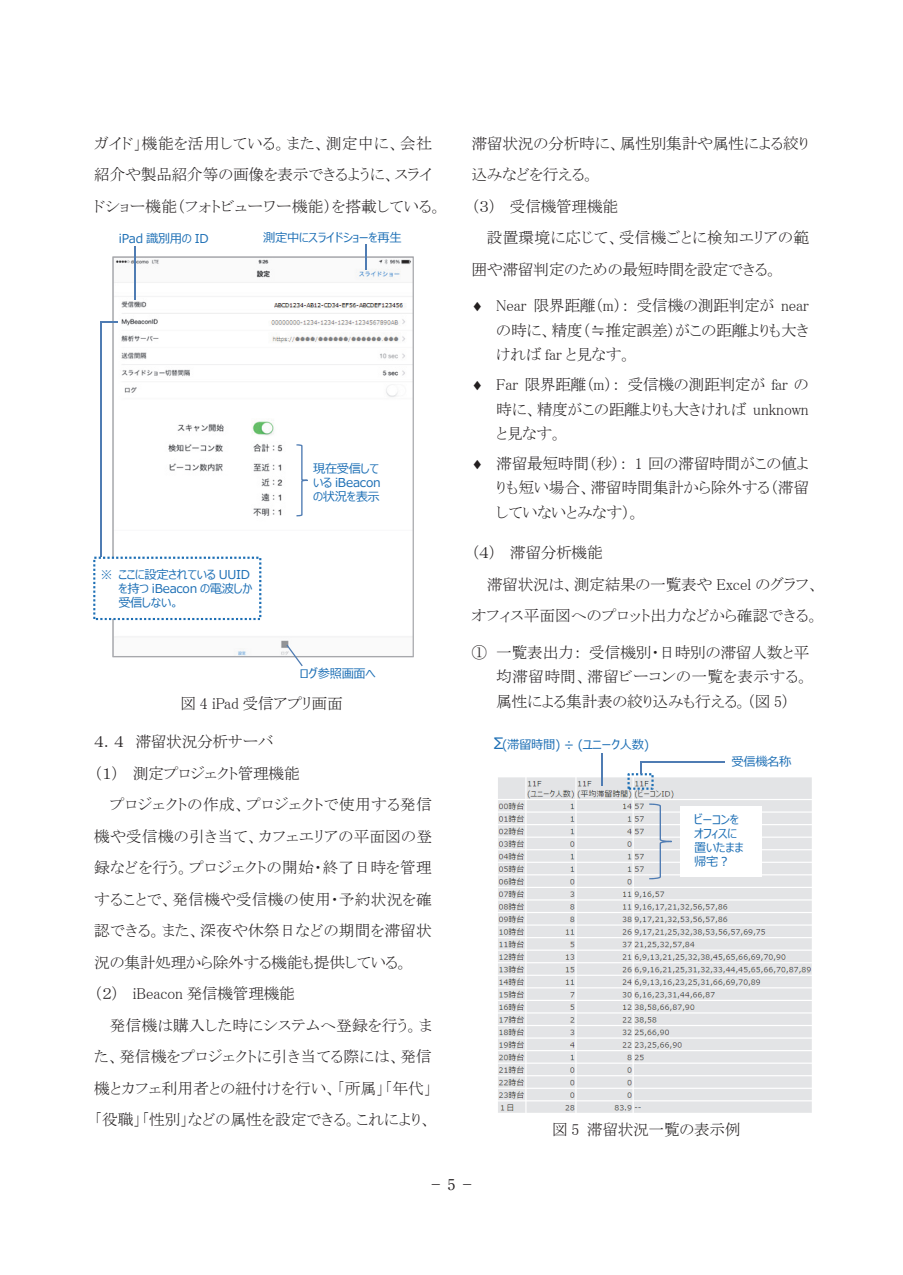
<style>
.page{position:relative;width:903px;height:1275px;background:#fff}
.page>*{position:absolute;margin:0;border:0;box-sizing:border-box;transform-origin:0 0}
.t1{font:15.75px/24.5px "MS P Mincho";letter-spacing:-.005em;color:#231f20;text-align:justify}
.t2{font:15.75px "MS P Mincho";letter-spacing:.015em;color:#231f20}
.t3{font:15.75px "MS P Mincho";letter-spacing:.02em;color:#231f20}
.t4{font:15.75px "MS P Mincho";letter-spacing:.025em;color:#231f20}
.t5{font:14.88px "Ryumin Pro";color:#231f20}
.t6{font:12.25px/14px "Meiryo UI";letter-spacing:-.015em;color:#1d6fb5}
.s1{font-size:15.75px}
</style>
<div class="page">
<svg style="left:112px;top:256px;width:302px;height:401px"></svg>
<hr style="left:101px;top:322px;width:1px;height:235px;background:#4f7cb3">
<svg style="left:100px;top:322px;width:18px;height:1px"></svg>
<svg style="left:296px;top:444px;width:12px;height:72px"></svg>
<svg style="left:366px;top:244px;width:1px;height:26px"></svg>
<hr style="left:134px;top:246px;width:1px;height:54px;background:#4f7cb3">
<svg style="left:93px;top:557px;width:168px;height:63px"></svg>
<svg style="left:286px;top:645px;width:17px;height:21px"></svg>
<img style="left:498px;top:776px;width:314px;height:337px">
<hr style="left:640px;top:761px;width:84px;height:1px;background:#4f7cb3">
<div style="left:680px;top:806px;width:82px;height:70px;background:#fff"></div>
<svg style="left:649px;top:803px;width:23px;height:76px;background:#d9dde3"></svg>
<svg style="left:627px;top:762px;width:27px;height:28px"></svg>
<hr style="left:602px;top:753px;width:1px;height:32px;background:#4f7cb3">
<p class="t1" style="left:94px;top:127px;width:349px;line-height:31.5px;text-align:left">ガイド」機能を活用している。また、測定中に、会社紹介や製品紹介等の画像を表示できるように、スライドショー機能（フォトビューワー機能）を搭載している。</p>
<p class="t6" style="left:119px;top:232px;width:91px">iPad 識別⽤の ID</p>
<p class="t6" style="left:263px;top:231px;width:140px">測定中にスライドショーを再⽣</p>
<p class="t6" style="left:118px;top:568px;width:136px;text-indent:-18px">※ ここに設定されている UUIDを持つ iBeacon の電波しか受信しない。</p>
<p class="t6" style="left:313px;top:462px;width:69px">現在受信している iBeaconの状況を表⽰</p>
<p class="t6" style="left:300px;top:667px;width:77px">ログ参照画⾯へ</p>
<p class="t1" style="left:180px;top:691px;width:164px">図 4 iPad 受信アプリ画面</p>
<p class="t1" style="left:94px;top:729px;width:181px">４．４ 滞留状況分析サーバ</p>
<p class="t1" style="left:94px;top:761px;width:207px">（１） 測定プロジェクト管理機能</p>
<p class="t4" style="left:110px;top:797px;width:324px">プロジェクトの作成、プロジェクトで使用する発信</p>
<p class="t1" style="left:94px;top:824px;width:339px">機や受信機の引き当て、カフェエリアの平面図の登</p>
<p class="t3" style="left:94px;top:860px;width:339px">録などを行う。プロジェクトの開始・終了日時を管理</p>
<p class="t1" style="left:94px;top:887px;width:339px">することで、発信機や受信機の使用・予約状況を確</p>
<p class="t2" style="left:94px;top:923px;width:339px">認できる。また、深夜や休祭日などの期間を滞留状</p>
<p class="t1" style="left:94px;top:950px;width:316px">況の集計処理から除外する機能も提供している。</p>
<p class="t1" style="left:94px;top:981px;width:202px">（２） iBeacon 発信機管理機能</p>
<p class="t2" style="left:110px;top:1017px;width:323px">発信機は購入した時にシステムへ登録を行う。ま</p>
<p class="t1" style="left:94px;top:1044px;width:339px">た、発信機をプロジェクトに引き当てる際には、発信</p>
<p class="t1" style="left:94px;top:1076px;width:339px">機とカフェ利用者との紐付けを行い、「所属」「年代」</p>
<p class="t1" style="left:94px;top:1107px;width:339px">「役職」「性別」などの属性を設定できる。これにより、</p>
<p class="t1" style="left:471px;top:127px;width:339px;line-height:31.5px;text-align:left">滞留状況の分析時に、属性別集計や属性による絞り込みなどを行える。<br>（３） 受信機管理機能</p>
<p class="t1" style="left:471px;top:222px;width:339px;line-height:31.5px;text-indent:15px">設置環境に応じて、受信機ごとに検知エリアの範囲や滞留判定のための最短時間を設定できる。</p>
<p class="t1" style="left:496px;top:293px;width:314px;text-indent:-25px">◻ Near 限界距離（m）： 受信機の測距判定が nearの時に、精度（≒推定誤差）がこの距離よりも大きければ far と見なす。</p>
<p class="t1" style="left:496px;top:372px;width:314px;text-indent:-25px">◻ Far 限界距離（m）： 受信機の測距判定が far の時に、精度がこの距離よりも大きければ unknownと見なす。</p>
<p class="t1" style="left:496px;top:451px;width:314px;text-indent:-25px">◻ 滞留最短時間（秒）： 1 回の滞留時間がこの値よりも短い場合、滞留時間集計から除外する（滞留していないとみなす）。</p>
<p class="t1" style="left:471px;top:540px;width:133px">（４） 滞留分析機能</p>
<p class="t1" style="left:487px;top:572px;width:334px">滞留状況は、測定結果の一覧表や Excel のグラフ、</p>
<p class="t1" style="left:471px;top:603px;width:349px">オフィス平面図へのプロット出力などから確認できる。</p>
<p class="t1" style="left:496px;top:640px;width:314px;text-indent:-25px">① 一覧表出力： 受信機別・日時別の滞留人数と平均滞留時間、滞留ビーコンの一覧を表示する。属性による集計表の絞り込みも行える。（図 5）</p>
<p class="t6" style="left:493px;top:738px;width:157px"><span class="s1">Σ</span>(滞留時間) ÷ (ユニーク⼈数)</p>
<p class="t6" style="left:731px;top:755px;width:61px">受信機名称</p>
<p class="t6" style="left:694px;top:813px;width:51px">ビーコンをオフィスに置いたまま帰宅？</p>
<p class="t1" style="left:552px;top:1117px;width:190px">図 5 滞留状況一覧の表示例</p>
<p class="t5" style="left:428px;top:1173px;width:48px">−5−</p>
</div>
